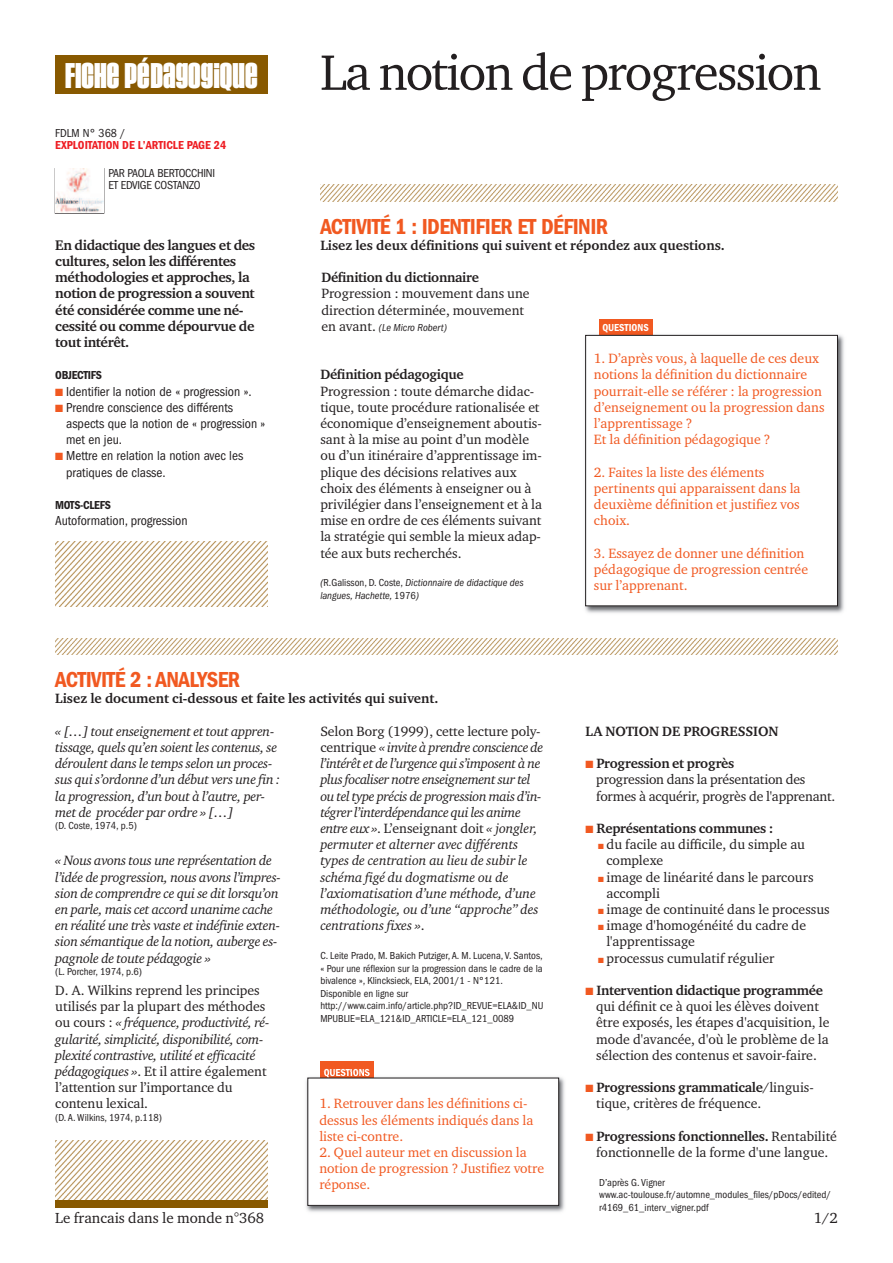
<style>
.page{position:relative;width:893px;height:1263px;background:#fff}
.page>*{position:absolute;margin:0;border:0;box-sizing:border-box;transform-origin:0 0}
.t1{font:51px "Charter ITC Std";letter-spacing:-.035em;color:#231f20}
.t2{font:900 36px "House Gothic HG23 Cond";color:#fff}
.t3{font:22.5px "ITC Franklin Gothic Std Dm Cd";letter-spacing:-.025em;color:#f15921}
.t4{font:15px "Charter ITC Std";color:#231f20}
.t5{font:700 14.25px/16.2px "Charter ITC Std";letter-spacing:-.025em;color:#231f20}
.t6{font:13.8px/16.2px "Charter ITC Std";color:#231f20}
.t7{font:italic 13.8px/16.2px "Charter ITC Std";letter-spacing:-.02em;color:#231f20}
.t8{font:13.8px/16.2px "Charter ITC Std";color:#f15921}
.t9{font:700 13.8px "Charter ITC Std";letter-spacing:-.005em;color:#231f20}
.t10{font:condensed 13.5px/16.2px "ITC Franklin Gothic Std";color:#231f20}
.t11{font:condensed 12px/12px "Franklin Gothic LT";letter-spacing:-.015em;color:#231f20}
.t12{font:600 condensed 12px "Franklin Gothic LT";color:#ee1d23}
.t13{font:12px "ITC Franklin Gothic Std Dm Cd";letter-spacing:-.025em;color:#231f20}
.t14{font:condensed 10.5px/12.6px "ITC Franklin Gothic Std";color:#231f20}
.t15{font:italic condensed 10.5px/12.6px "ITC Franklin Gothic Std";color:#231f20}
.t16{font:10.5px "ITC Franklin Gothic Std Dm Cd";color:#fff}
.s1{color:#f15921}
.s2{font-family:"Charter ITC Std";font-style:normal;font-stretch:normal;font-size:13.8px}
.s3{font-style:normal}
.s4{font-style:italic}
.s5{font-weight:700}
</style>
<div class="page">
<img style="left:55px;top:1141px;width:212px;height:59px">
<img style="left:55px;top:541px;width:212px;height:65px">
<div style="left:320px;top:1062px;width:53px;height:28px;background:#f15921"></div>
<div style="left:599px;top:319px;width:53px;height:29px;background:#f15921"></div>
<img style="left:585px;top:330px;width:259px;height:283px">
<img style="left:599px;top:330px;width:53px;height:5px">
<div style="left:586px;top:335px;width:251px;height:271px;background:#fff"></div>
<div style="left:585px;top:335px;width:253px;height:271px;border:1px solid #231f20"></div>
<img style="left:306px;top:1073px;width:259px;height:139px">
<img style="left:320px;top:1073px;width:53px;height:5px">
<img style="left:324px;top:1073px;width:46px;height:4px">
<div style="left:308px;top:1078px;width:251px;height:127px;background:#fff"></div>
<img style="left:320px;top:185px;width:518px;height:16px">
<img style="left:55px;top:638px;width:783px;height:17px">
<div style="left:55px;top:1200px;width:212px;height:8px;background:#885900"></div>
<div style="left:55px;top:55px;width:212px;height:39px;background:#885900"></div>
<img style="left:56px;top:169px;width:48px;height:44px">
<h2 class="t2" style="left:65px;top:54px;width:194px">FICHEPÉDAGOGIQUE</h2>
<p class="t11" style="left:55px;top:128px;width:72px">FDLM N° 368 /</p>
<p class="t12" style="left:55px;top:141px;width:172px">EXPLOITATION DE L’ARTICLE PAGE 24</p>
<p class="t11" style="left:108px;top:168px;width:108px">PAR PAOLA BERTOCCHINI<br>ET EDVIGE COSTANZO</p>
<p class="t5" style="left:55px;top:238px;width:202px">en didactique des langues et des cultures, selon les différentes méthodologies et approches, la notion de progression a souvent été considérée comme une né&shy;cessité ou comme dépourvue de tout intérêt.</p>
<p class="t13" style="left:55px;top:371px;width:48px">OBJECTIFS</p>
<p class="t10" style="left:55px;top:384px;width:198px"><span class="s1">■</span> Identifier la notion de « progression ».</p>
<p class="t10" style="left:66px;top:400px;width:201px;text-indent:-11px"><span class="s1">■</span> Prendre conscience des différents aspects que la notion de « progression » met en jeu.</p>
<p class="t10" style="left:66px;top:449px;width:179px;text-indent:-11px"><span class="s1">■</span> Mettre en relation la notion avec les pratiques de classe.</p>
<p class="t13" style="left:55px;top:501px;width:57px">MOTS-CLEFS</p>
<p class="t10" style="left:55px;top:514px;width:134px">Autoformation, progression</p>
<h1 class="t1" style="left:320px;top:52px;width:502px">La notion de progression</h1>
<h3 class="t3" style="left:320px;top:218px;width:289px">ACTIVITÉ 1 : IDENTIFIER ET DÉFINIR</h3>
<p class="t9" style="left:320px;top:240px;width:406px">Lisez les deux définitions qui suivent et répondez aux questions.</p>
<p class="t9" style="left:321px;top:272px;width:159px">Définition du dictionnaire</p>
<p class="t6" style="left:321px;top:287px;width:210px">Progression : mouvement dans une direction déterminée, mouvement</p>
<p class="t15" style="left:321px;top:322px;width:127px"><span class="s2">en avant.</span> (Le Micro Robert)</p>
<p class="t8" style="left:594px;top:351px;width:232px">1. D’après vous, à laquelle de ces deux notions la définition du dictionnaire pourrait-elle se référer : la progression d’enseignement ou la progression dans l’apprentissage ?<br>Et la définition pédagogique ?</p>
<p class="t8" style="left:594px;top:465px;width:208px">2. Faites la liste des éléments pertinents qui apparaissent dans la deuxième définition et justifiez vos choix.</p>
<p class="t8" style="left:594px;top:546px;width:216px">3. Essayez de donner une définition pédagogique de progression centrée sur l’apprenant.</p>
<p class="t16" style="left:602px;top:324px;width:48px">QUESTIONS</p>
<p class="t9" style="left:320px;top:369px;width:145px">Définition pédagogique</p>
<p class="t6" style="left:320px;top:384px;width:223px">Progression : toute démarche didac&shy;tique, toute procédure rationalisée et économique d’enseignement aboutis&shy;sant à la mise au point d’un modèle ou d’un itinéraire d’apprentissage im&shy;plique des décisions relatives aux choix des éléments à enseigner ou à privilégier dans l’enseignement et à la mise en ordre de ces éléments suivant la stratégie qui semble la mieux adap&shy;tée aux buts recherchés.</p>
<p class="t15" style="left:320px;top:577px;width:205px">(<span class="s3">R.Galisson, D. Coste,</span> Dictionnaire de didactique des langues, Hachette, <span class="s3">1976</span>)</p>
<h3 class="t3" style="left:55px;top:672px;width:186px">ACTIVITÉ 2 : ANALYSER</h3>
<p class="t9" style="left:55px;top:693px;width:385px">Lisez le document ci-dessous et faite les activités qui suivent.</p>
<p class="t7" style="left:55px;top:724px;width:226px">« […] tout enseignement et tout appren&shy;tissage, quels qu’en soient les contenus, se déroulent dans le temps selon un proces&shy;sus qui s’ordonne d’un début vers une fin : la progression, d’un bout à l’autre, per&shy;met de procéder par ordre » […]</p>
<p class="t14" style="left:55px;top:820px;width:83px">(D. Coste, 1974, p.5)</p>
<p class="t7" style="left:55px;top:854px;width:227px">« Nous avons tous une représentation de l’idée de progression, nous avons l’impres&shy;sion de comprendre ce qui se dit lorsqu’on en parle, mais cet accord unanime cache en réalité une très vaste et indéfinie exten&shy;sion sémantique de la notion, auberge es&shy;pagnole de toute pédagogie »</p>
<p class="t14" style="left:55px;top:966px;width:88px">(L. Porcher, 1974, p.6)</p>
<p class="t6" style="left:55px;top:983px;width:216px">D. A. Wilkins reprend les principes utilisés par la plupart des méthodes ou cours : <span class="s4">« fréquence, productivité, ré&shy;gularité, simplicité, disponibilité, com&shy;plexité contrastive, utilité et efficacité pédagogiques »</span>. Et il attire également l’attention sur l’importance du contenu lexical.</p>
<p class="t14" style="left:55px;top:1112px;width:108px">(D. A.Wilkins, 1974, p.118)</p>
<p class="t7" style="left:320px;top:724px;width:224px"><span class="s3">Selon Borg (1999), cette lecture poly&shy;centrique</span> « invite à prendre conscience de l’intérêt et de l’urgence qui s’imposent à ne plusfocaliser notre enseignement sur tel ou tel type précis de progression mais d’in&shy;tégrer l’interdépendance qui les anime entre eux »<span class="s3">. L’enseignant doit</span> « jongler, permuter et alterner avec différents types de centration au lieu de subir le schéma figé du dogmatisme ou de l’axiomatisation d’une méthode, d’une méthodologie, ou d’une “approche” des centrations fixes »<span class="s3">.</span></p>
<p class="t14" style="left:320px;top:950px;width:225px">C. Leite Prado, M. Bakich Putziger, A. M. Lucena, V. Santos, « Pour une réflexion sur la progression dans le cadre de la bivalence », Klincksieck, ELA, 2001/1 - N°121.<br>Disponible en ligne sur http://www.cairn.info/article.php?ID_REVUE=ELA&amp;ID_NU MPUBLIE=ELA_121&amp;ID_ARTICLE=ELA_121_0089</p>
<p class="t16" style="left:324px;top:1069px;width:48px">QUESTIONS</p>
<p class="t8" style="left:319px;top:1097px;width:215px">1. Retrouver dans les définitions ci&shy;dessus les éléments indiqués dans la liste ci-contre.</p>
<p class="t8" style="left:319px;top:1145px;width:226px">2. Quel auteur met en discussion la notion de progression ? Justifiez votre réponse.</p>
<p class="t4" style="left:55px;top:1212px;width:210px">Le francais dans le monde n°368</p>
<p class="t9" style="left:585px;top:726px;width:194px">La notion De progression</p>
<p class="t6" style="left:596px;top:756px;width:241px;text-indent:-11px"><span class="s1">■</span> <span class="s5">progression et progrès<br></span>progression dans la présentation des formes à acquérir, progrès de l'apprenant.</p>
<p class="t9" style="left:585px;top:823px;width:190px"><span class="s1">■</span> représentations communes :</p>
<p class="t6" style="left:606px;top:837px;width:200px;text-indent:-8px"><span class="s1">■</span> du facile au difficile, du simple au complexe</p>
<p class="t6" style="left:606px;top:870px;width:209px;text-indent:-8px"><span class="s1">■</span> image de linéarité dans le parcours accompli</p>
<p class="t6" style="left:598px;top:902px;width:233px"><span class="s1">■</span> image de continuité dans le processus</p>
<p class="t6" style="left:606px;top:918px;width:201px;text-indent:-8px"><span class="s1">■</span> image d'homogénéité du cadre de l'apprentissage</p>
<p class="t6" style="left:598px;top:951px;width:178px"><span class="s1">■</span> processus cumulatif régulier</p>
<p class="t6" style="left:596px;top:983px;width:235px;text-indent:-11px"><span class="s1">■</span> <span class="s5">intervention didactique programmée </span>qui définit ce à quoi les élèves doivent être exposés, les étapes d'acquisition, le mode d'avancée, d'où le problème de la sélection des contenus et savoir-faire.</p>
<p class="t6" style="left:596px;top:1080px;width:219px;text-indent:-11px"><span class="s1">■</span> <span class="s5">progressions grammaticale</span>/linguis&shy;tique, critères de fréquence.</p>
<p class="t6" style="left:585px;top:1129px;width:253px;text-align:center"><span class="s1">■</span> <span class="s5">progressions fonctionnelles.</span> Rentabilité fonctionnelle de la forme d'une langue.</p>
<p class="t14" style="left:599px;top:1177px;width:234px">D’après G. Vigner www.ac-toulouse.fr/automne_modules_files/pDocs/edited/ r4169_61_interv_vigner.pdf</p>
<p class="t4" style="left:814px;top:1212px;width:25px">1/2</p>
</div>
